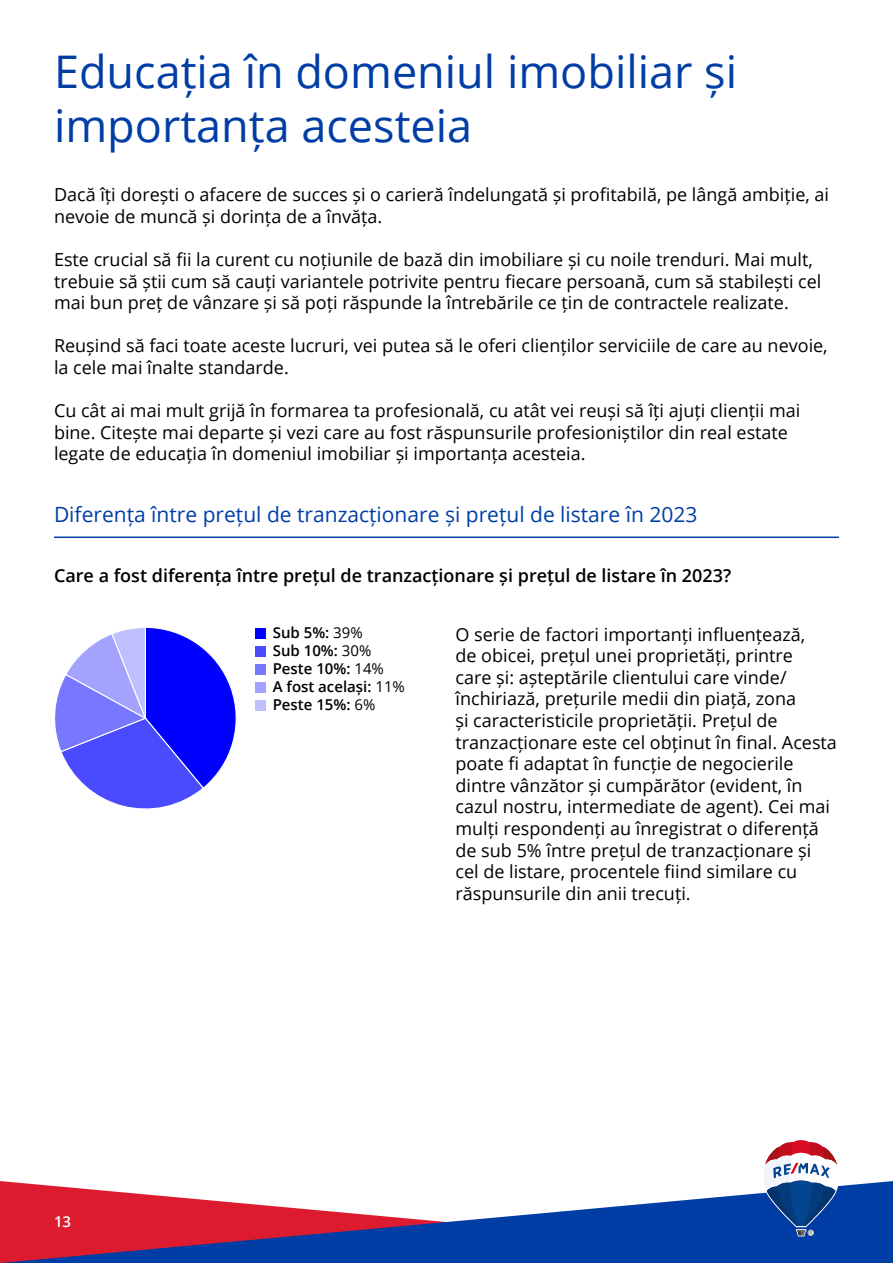
<style>
.page{position:relative;width:893px;height:1263px;background:#fff}
.page>*{position:absolute;margin:0;border:0;box-sizing:border-box;transform-origin:0 0}
.t1{font:45px/54px "Open Sans";color:#003da5}
.t2{font:21px "Open Sans";color:#003da5}
.t3{font:18px/21.6px "Open Sans";color:#000}
.t4{font:600 18px "Open Sans";color:#000}
.t5{font:600 15px/18px "Open Sans";color:#000}
.t6{font:600 15px "Open Sans";color:#fff}
.s1{font-weight:400}
</style>
<div class="page">
<svg style="left:55px;top:627px;width:182px;height:182px"></svg>
<hr style="left:54px;top:536px;width:785px;height:2px;background:#003da5">
<div style="left:255px;top:628px;width:10px;height:10px;background:#00f"></div>
<div style="left:255px;top:664px;width:10px;height:10px;background:#7878ff"></div>
<div style="left:255px;top:646px;width:10px;height:10px;background:#4a4aff"></div>
<div style="left:255px;top:682px;width:10px;height:10px;background:#a3a3ff"></div>
<div style="left:255px;top:700px;width:10px;height:10px;background:#bfbfff"></div>
<svg style="left:0;top:1181px;width:893px;height:82px"></svg>
<svg style="left:762px;top:1140px;width:78px;height:96px"></svg>
<h1 class="t1" style="left:54px;top:44px;width:685px">Educația în domeniul imobiliar și importanța acesteia</h1>
<p class="t3" style="left:54px;top:183px;width:777px">Dacă îți dorești o afacere de succes și o carieră îndelungată și profitabilă, pe lângă ambiție, ai nevoie de muncă și dorința de a învăța.</p>
<p class="t3" style="left:54px;top:248px;width:769px">Este crucial să fii la curent cu noțiunile de bază din imobiliare și cu noile trenduri. Mai mult, trebuie să știi cum să cauți variantele potrivite pentru fiecare persoană, cum să stabilești cel mai bun preț de vânzare și să poți răspunde la întrebările ce țin de contractele realizate.</p>
<p class="t3" style="left:54px;top:335px;width:775px">Reușind să faci toate aceste lucruri, vei putea să le oferi clienților serviciile de care au nevoie, la cele mai înalte standarde.</p>
<p class="t3" style="left:54px;top:399px;width:748px">Cu cât ai mai mult grijă în formarea ta profesională, cu atât vei reuși să îți ajuți clienții mai bine. Citește mai departe și vezi care au fost răspunsurile profesioniștilor din real estate legate de educația în domeniul imobiliar și importanța acesteia.</p>
<p class="t2" style="left:54px;top:499px;width:645px">Diferența între prețul de tranzacționare și prețul de listare în 2023</p>
<p class="t4" style="left:54px;top:563px;width:679px">Care a fost diferența între prețul de tranzacționare și prețul de listare în 2023?</p>
<p class="t6" style="left:54px;top:1211px;width:19px">13</p>
<p class="t5" style="left:273px;top:623px;width:134px">Sub 5%: <span class="s1">39%<br></span>Sub 10%: <span class="s1">30%<br></span>Peste 10%: <span class="s1">14%<br></span>A fost același: <span class="s1">11%<br></span>Peste 15%: <span class="s1">6%</span></p>
<p class="t3" style="left:455px;top:623px;width:383px">O serie de factori importanți influențează,<br>de obicei, prețul unei proprietăți, printre<br>care și: așteptările clientului care vinde/ închiriază, prețurile medii din piață, zona<br>și caracteristicile proprietății. Prețul de tranzacționare este cel obținut în final. Acesta poate fi adaptat în funcție de negocierile dintre vânzător și cumpărător (evident, în cazul nostru, intermediate de agent). Cei mai mulți respondenți au înregistrat o diferență de sub 5% între prețul de tranzacționare și cel de listare, procentele fiind similare cu răspunsurile din anii trecuți.</p>
</div>
